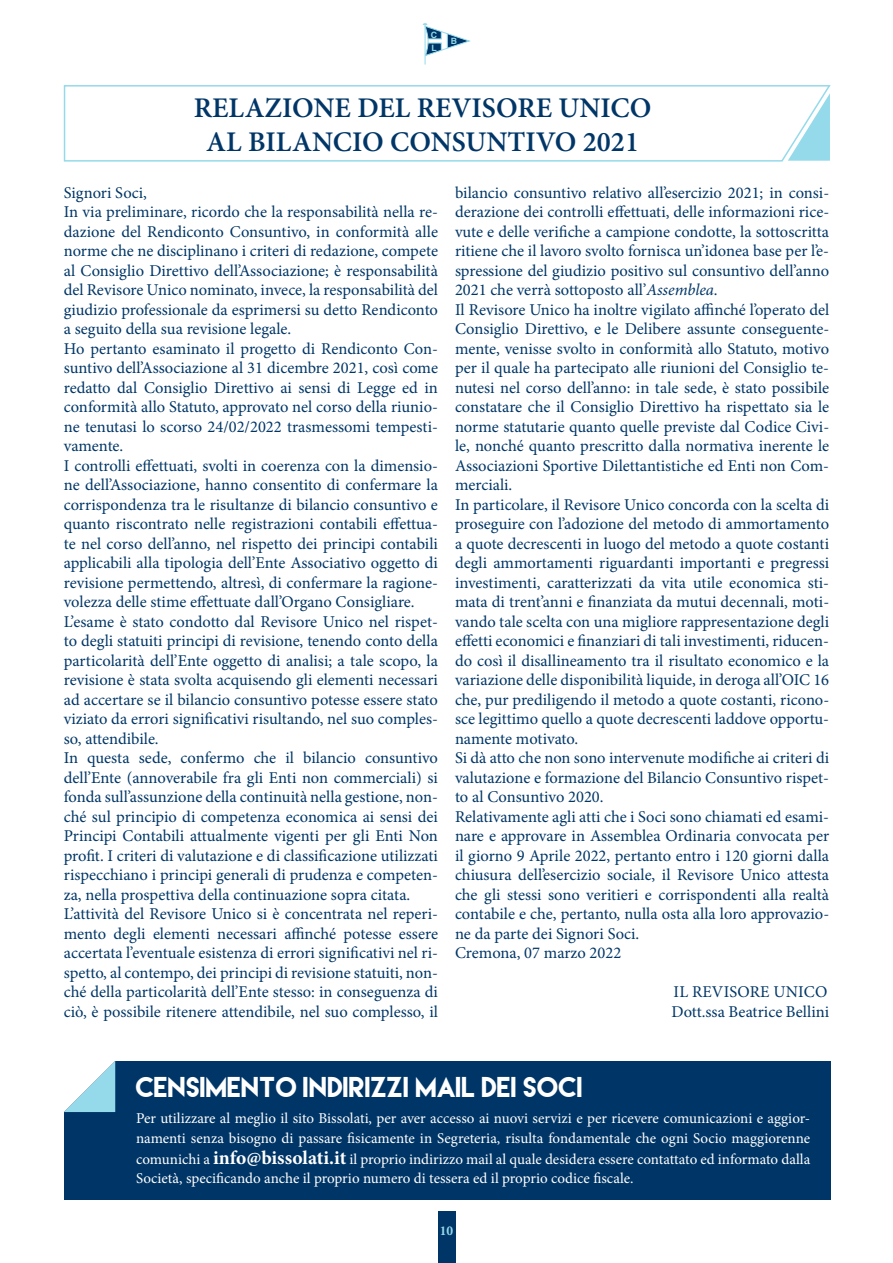
<style>
.page{position:relative;width:893px;height:1263px;background:#fff}
.page>*{position:absolute;margin:0;border:0;box-sizing:border-box;transform-origin:0 0}
.t1{font:600 28.5px/34.5px "Minion Pro";color:#003667;text-align:center}
.t2{font:25.5px "Lemon Milk";color:#fff}
.t3{font:16.5px/19.5px "Minion Pro";color:#003667}
.t4{font:15px/19.5px "Minion Pro";color:#fff}
.t5{font:700 13.5px "Minion Pro";color:#94daeb}
.t6{font:700 8.7px/13px "Helvetica";color:#94daeb}
.s1{font-style:italic}
.s2{font-weight:700;font-size:19.5px}
</style>
<div class="page">
<svg style="left:63px;top:85px;width:768px;height:77px"></svg>
<svg style="left:788px;top:93px;width:42px;height:68px"></svg>
<div style="left:64px;top:1061px;width:767px;height:138px;background:#003667"></div>
<svg style="left:64px;top:1061px;width:51px;height:51px;background:#c8ebf4"></svg>
<div style="left:438px;top:1211px;width:17px;height:52px;background:#003667"></div>
<hr style="left:425px;top:25px;width:1px;height:40px;background:#94daeb">
<svg style="left:422px;top:23px;width:48px;height:33px"></svg>
<p class="t6" style="left:431px;top:29px;width:8px">C<br>L</p>
<p class="t6" style="left:451px;top:35px;width:8px">B</p>
<h1 class="t1" style="left:194px;top:90px;width:459px">RELAZIONE DEL REVISORE UNICO<br>AL BILANCIO CONSUNTIVO 2021</h1>
<p class="t3" style="left:64px;top:183px;width:376px">Signori Soci,<br>In via preliminare, ricordo che la responsabilità nella re&shy;dazione del Rendiconto Consuntivo, in conformità alle norme che ne disciplinano i criteri di redazione, compete al Consiglio Direttivo dell’Associazione; è responsabilità del Revisore Unico nominato, invece, la responsabilità del giudizio professionale da esprimersi su detto Rendiconto a seguito della sua revisione legale.<br>Ho pertanto esaminato il progetto di Rendiconto Con&shy;suntivo dell’Associazione al 31 dicembre 2021, così come redatto dal Consiglio Direttivo ai sensi di Legge ed in conformità allo Statuto, approvato nel corso della riunio&shy;ne tenutasi lo scorso 24/02/2022 trasmessomi tempesti&shy;vamente.<br>I controlli effettuati, svolti in coerenza con la dimensio&shy;ne dell’Associazione, hanno consentito di confermare la corrispondenza tra le risultanze di bilancio consuntivo e quanto riscontrato nelle registrazioni contabili effettua&shy;te nel corso dell’anno, nel rispetto dei principi contabili applicabili alla tipologia dell’Ente Associativo oggetto di revisione permettendo, altresì, di confermare la ragione&shy;volezza delle stime effettuate dall’Organo Consigliare.<br>L’esame è stato condotto dal Revisore Unico nel rispet&shy;to degli statuiti principi di revisione, tenendo conto della particolarità dell’Ente oggetto di analisi; a tale scopo, la revisione è stata svolta acquisendo gli elementi necessari ad accertare se il bilancio consuntivo potesse essere stato viziato da errori significativi risultando, nel suo comples&shy;so, attendibile.<br>In questa sede, confermo che il bilancio consuntivo dell’Ente (annoverabile fra gli Enti non commerciali) si fonda sull’assunzione della continuità nella gestione, non&shy;ché sul principio di competenza economica ai sensi dei Principi Contabili attualmente vigenti per gli Enti Non profit. I criteri di valutazione e di classificazione utilizzati rispecchiano i principi generali di prudenza e competen&shy;za, nella prospettiva della continuazione sopra citata.<br>L’attività del Revisore Unico si è concentrata nel reperi&shy;mento degli elementi necessari affinché potesse essere accertata l’eventuale esistenza di errori significativi nel ri&shy;spetto, al contempo, dei principi di revisione statuiti, non&shy;ché della particolarità dell’Ente stesso: in conseguenza di ciò, è possibile ritenere attendibile, nel suo complesso, il</p>
<p class="t3" style="left:455px;top:183px;width:376px">bilancio consuntivo relativo all’esercizio 2021; in consi&shy;derazione dei controlli effettuati, delle informazioni rice&shy;vute e delle verifiche a campione condotte, la sottoscritta ritiene che il lavoro svolto fornisca un’idonea base per l’e&shy;spressione del giudizio positivo sul consuntivo dell’anno 2021 che verrà sottoposto all’<span class="s1">Assemblea</span>.<br>Il Revisore Unico ha inoltre vigilato affinché l’operato del Consiglio Direttivo, e le Delibere assunte conseguente&shy;mente, venisse svolto in conformità allo Statuto, motivo per il quale ha partecipato alle riunioni del Consiglio te&shy;nutesi nel corso dell’anno: in tale sede, è stato possibile constatare che il Consiglio Direttivo ha rispettato sia le norme statutarie quanto quelle previste dal Codice Civi&shy;le, nonché quanto prescritto dalla normativa inerente le Associazioni Sportive Dilettantistiche ed Enti non Com&shy;merciali.<br>In particolare, il Revisore Unico concorda con la scelta di proseguire con l’adozione del metodo di ammortamento a quote decrescenti in luogo del metodo a quote costanti degli ammortamenti riguardanti importanti e pregressi investimenti, caratterizzati da vita utile economica sti&shy;mata di trent’anni e finanziata da mutui decennali, moti&shy;vando tale scelta con una migliore rappresentazione degli effetti economici e finanziari di tali investimenti, riducen&shy;do così il disallineamento tra il risultato economico e la variazione delle disponibilità liquide, in deroga all’OIC 16 che, pur prediligendo il metodo a quote costanti, ricono&shy;sce legittimo quello a quote decrescenti laddove opportu&shy;namente motivato.<br>Si dà atto che non sono intervenute modifiche ai criteri di valutazione e formazione del Bilancio Consuntivo rispet&shy;to al Consuntivo 2020.<br>Relativamente agli atti che i Soci sono chiamati ed esami&shy;nare e approvare in Assemblea Ordinaria convocata per il giorno 9 Aprile 2022, pertanto entro i 120 giorni dalla chiusura dell’esercizio sociale, il Revisore Unico attesta che gli stessi sono veritieri e corrispondenti alla realtà contabile e che, pertanto, nulla osta alla loro approvazio&shy;ne da parte dei Signori Soci.<br>Cremona, 07 marzo 2022</p>
<p class="t3" style="left:671px;top:982px;width:159px">IL REVISORE UNICO<br>Dott.ssa Beatrice Bellini</p>
<h2 class="t2" style="left:136px;top:1074px;width:449px">CENSIMENTO INDIRIZZI MAIL DEI SOCI</h2>
<p class="t4" style="left:136px;top:1109px;width:676px">Per utilizzare al meglio il sito Bissolati, per aver accesso ai nuovi servizi e per ricevere comunicazioni e aggior&shy;namenti senza bisogno di passare fisicamente in Segreteria, risulta fondamentale che ogni Socio maggiorenne</p>
<p class="t4" style="left:136px;top:1149px;width:676px">comunichi a <span class="s2">info@bissolati.it</span> il proprio indirizzo mail al quale desidera essere contattato ed informato dalla<br>Società, specificando anche il proprio numero di tessera ed il proprio codice fiscale.</p>
<p class="t5" style="left:440px;top:1221px;width:15px">10</p>
</div>
